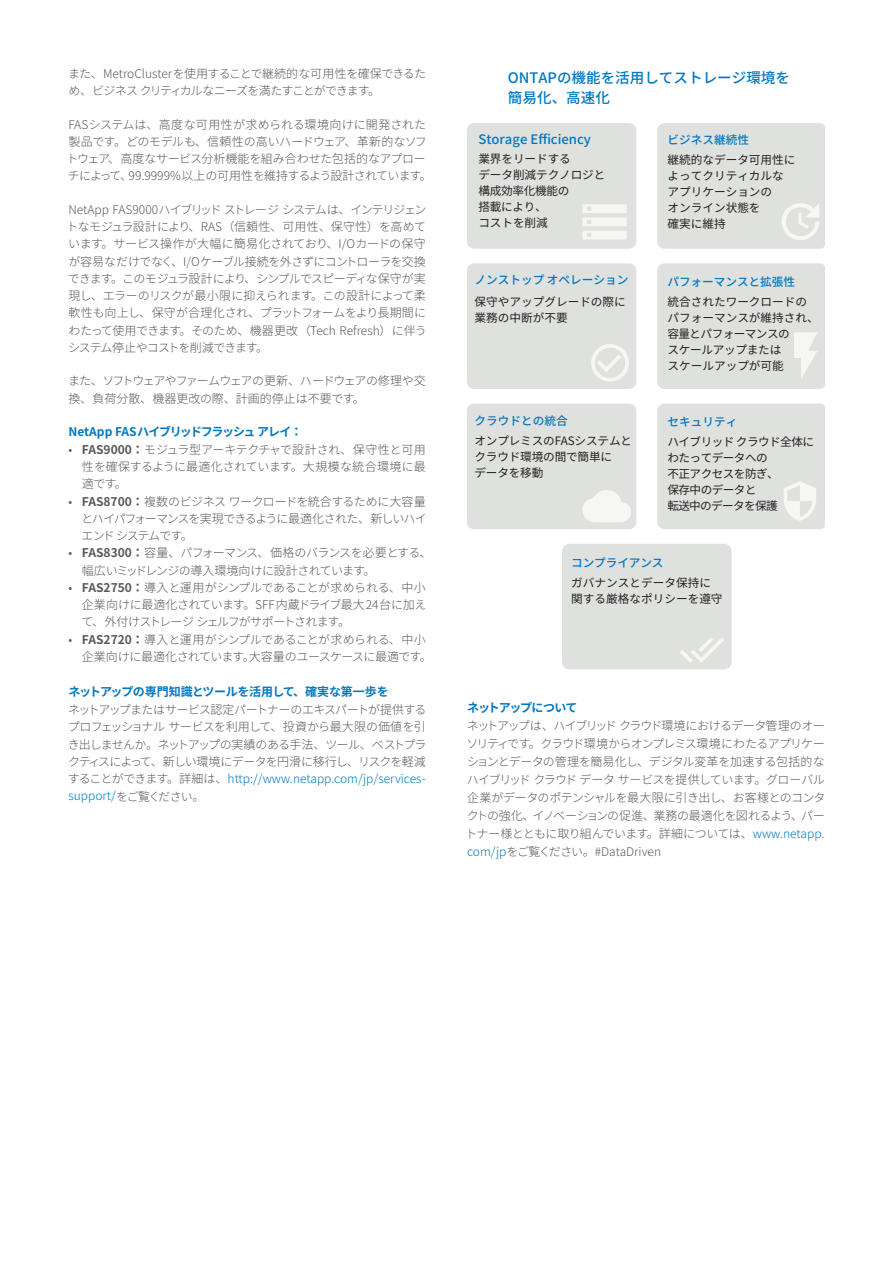
<style>
.page{position:relative;width:893px;height:1263px;background:#fff}
.page>*{position:absolute;margin:0;border:0;box-sizing:border-box;transform-origin:0 0}
.t1{font:500 14.55px/20.2px "Noto Sans CJ Kjp";color:#0077c1}
.t2{font:500 13.05px "Noto Sans CJ Kjp";color:#0077c1}
.t3{font:300 12px/17.2px "Noto Sans CJ Kjp";letter-spacing:-.03em;color:#57585a;text-align:justify}
.t4{font:300 12px/17.2px "Noto Sans CJ Kjp";letter-spacing:-.055em;color:#57585a}
.t5{font:700 12px "Noto Sans CJ Kjp";letter-spacing:-.03em;color:#0078c0}
.t6{font:700 12px "Noto Sans CJ Kjp";letter-spacing:-.055em;color:#0078c0}
.t7{font:700 12px "Noto Sans CJ Kjp";letter-spacing:-.09em;color:#0078c0}
.t8{font:11.55px/15.9px "Noto Sans CJ Kjp";letter-spacing:-.01em;color:#231f20}
.t9{font:500 11.55px "Noto Sans CJ Kjp";color:#0077c1}
.t10{font:11.55px/15.9px "Noto Sans CJ Kjp";letter-spacing:-.05em;color:#231f20}
.s1{font-weight:700}
.s2{color:#0078c0}
</style>
<div class="page">
<div style="left:467px;top:263px;width:169px;height:126px;background:#dfe1df;border-radius:7px"></div>
<svg style="left:591px;top:344px;width:38px;height:38px"></svg>
<div style="left:467px;top:404px;width:169px;height:125px;background:#dfe1df;border-radius:7px"></div>
<svg style="left:582px;top:490px;width:49px;height:32px"></svg>
<div style="left:657px;top:404px;width:168px;height:125px;background:#dfe1df"></div>
<div style="left:657px;top:263px;width:168px;height:126px;background:#dfe1df"></div>
<div style="left:467px;top:123px;width:169px;height:126px;background:#dfe1df;border-radius:7px"></div>
<svg style="left:582px;top:204px;width:45px;height:35px"></svg>
<div style="left:562px;top:544px;width:170px;height:125px;background:#dfe1df;border-radius:7px"></div>
<div style="left:657px;top:123px;width:168px;height:126px;background:#dfe1df"></div>
<svg style="left:680px;top:637px;width:44px;height:26px"></svg>
<p class="t4" style="left:68px;top:65px;width:359px">また、MetroClusterを使用することで継続的な可用性を確保できるため、ビジネス クリティカルなニーズを満たすことができます。</p>
<p class="t3" style="left:67px;top:116px;width:367px;text-align:left">FASシステムは、高度な可用性が求められる環境向けに開発された製品です。どのモデルも、信頼性の高いハードウェア、革新的なソフトウェア、高度なサービス分析機能を組み合わせた包括的なアプローチによって、99.9999%以上の可用性を維持するよう設計されています。</p>
<p class="t3" style="left:67px;top:201px;width:362px">NetApp FAS9000ハイブリッド ストレージ システムは、インテリジェントなモジュラ設計により、RAS（信頼性、可用性、保守性）を高めています。サービス操作が大幅に簡易化されており、I/Oカードの保守が容易なだけでなく、I/Oケーブル接続を外さずにコントローラを交換できます。このモジュラ設計により、シンプルでスピーディな保守が実現し、エラーのリスクが最小限に抑えられます。この設計によって柔軟性も向上し、保守が合理化され、プラットフォームをより長期間にわたって使用できます。そのため、機器更改（Tech Refresh）に伴うシステム停止やコストを削減できます。</p>
<p class="t3" style="left:68px;top:372px;width:359px">また、ソフトウェアやファームウェアの更新、ハードウェアの修理や交換、負荷分散、機器更改の際、計画的停止は不要です。</p>
<p class="t6" style="left:68px;top:425px;width:236px">NetApp FASハイブリッドフラッシュ アレイ：</p>
<p class="t3" style="left:82px;top:441px;width:345px;text-indent:-14px">• <span class="s1">FAS9000：</span>モジュラ型アーキテクチャで設計され、保守性と可用性を確保するように最適化されています。大規模な統合環境に最適です。</p>
<p class="t3" style="left:82px;top:493px;width:347px;text-indent:-13px">• <span class="s1">FAS8700：</span>複数のビジネス ワークロードを統合するために大容量とハイパフォーマンスを実現できるように最適化された、新しいハイエンド システムです。</p>
<p class="t3" style="left:82px;top:545px;width:351px;text-indent:-14px">• <span class="s1">FAS8300：</span>容量、パフォーマンス、価格のバランスを必要とする、幅広いミッドレンジの導入環境向けに設計されています。</p>
<p class="t3" style="left:81px;top:579px;width:347px;text-indent:-13px">• <span class="s1">FAS2750：</span>導入と運用がシンプルであることが求められる、中小企業向けに最適化されています。SFF内蔵ドライブ最大24台に加えて、外付けストレージ シェルフがサポートされます。</p>
<p class="t3" style="left:82px;top:631px;width:352px;text-indent:-14px">• <span class="s1">FAS2720：</span>導入と運用がシンプルであることが求められる、中小企業向けに最適化されています。大容量のユースケースに最適です。</p>
<p class="t5" style="left:68px;top:685px;width:322px">ネットアップの専門知識とツールを活用して、確実な第一歩を</p>
<p class="t3" style="left:68px;top:701px;width:360px">ネットアップまたはサービス認定パートナーのエキスパートが提供するプロフェッショナル サービスを利用して、投資から最大限の価値を引き出しませんか。ネットアップの実績のある手法、ツール、ベストプラクティスによって、新しい環境にデータを円滑に移行し、リスクを軽減することができます。詳細は、<span class="s2">http://www.netapp.com/jp/services&shy;support/</span>をご覧ください。</p>
<p class="t1" style="left:508px;top:68px;width:284px">ONTAPの機能を活用してストレージ環境を簡易化、高速化</p>
<p class="t2" style="left:478px;top:132px;width:114px">Storage Efficiency</p>
<p class="t8" style="left:478px;top:151px;width:129px">業界をリードする<br>データ削減テクノロジと構成効率化機能の<br>搭載により、<br>コストを削減</p>
<p class="t9" style="left:667px;top:133px;width:83px">ビジネス継続性</p>
<p class="t8" style="left:667px;top:153px;width:130px">継続的なデータ可用性によってクリティカルなアプリケーションの<br>オンライン状態を<br>確実に維持</p>
<p class="t9" style="left:474px;top:274px;width:156px">ノンストップ オペレーション</p>
<p class="t8" style="left:474px;top:294px;width:153px">保守やアップグレードの際に業務の中断が不要</p>
<p class="t9" style="left:667px;top:275px;width:129px">パフォーマンスと拡張性</p>
<p class="t8" style="left:667px;top:294px;width:153px">統合されたワークロードのパフォーマンスが維持され、容量とパフォーマンスの<br>スケールアップまたは<br>スケールアップが可能</p>
<p class="t9" style="left:474px;top:414px;width:95px">クラウドとの統合</p>
<p class="t8" style="left:474px;top:433px;width:159px">オンプレミスのFASシステムとクラウド環境の間で簡単に<br>データを移動</p>
<p class="t9" style="left:667px;top:415px;width:71px">セキュリティ</p>
<p class="t10" style="left:667px;top:434px;width:148px">ハイブリッド クラウド全体にわたってデータへの<br>不正アクセスを防ぎ、<br>保存中のデータと<br>転送中のデータを保護</p>
<p class="t9" style="left:571px;top:556px;width:94px">コンプライアンス</p>
<p class="t8" style="left:571px;top:575px;width:153px">ガバナンスとデータ保持に関する厳格なポリシーを遵守</p>
<p class="t7" style="left:467px;top:700px;width:112px">ネットアップについて</p>
<p class="t3" style="left:465px;top:716px;width:362px;line-height:18px">ネットアップは、ハイブリッド クラウド環境におけるデータ管理のオーソリティです。クラウド環境からオンプレミス環境にわたるアプリケーションとデータの管理を簡易化し、デジタル変革を加速する包括的なハイブリッド クラウド データ サービスを提供しています。グローバル企業がデータのポテンシャルを最大限に引き出し、お客様とのコンタクトの強化、イノベーションの促進、業務の最適化を図れるよう、パートナー様とともに取り組んでいます。詳細については、<span class="s2">www.netapp. com/jp</span>をご覧ください。#DataDriven</p>
</div>
